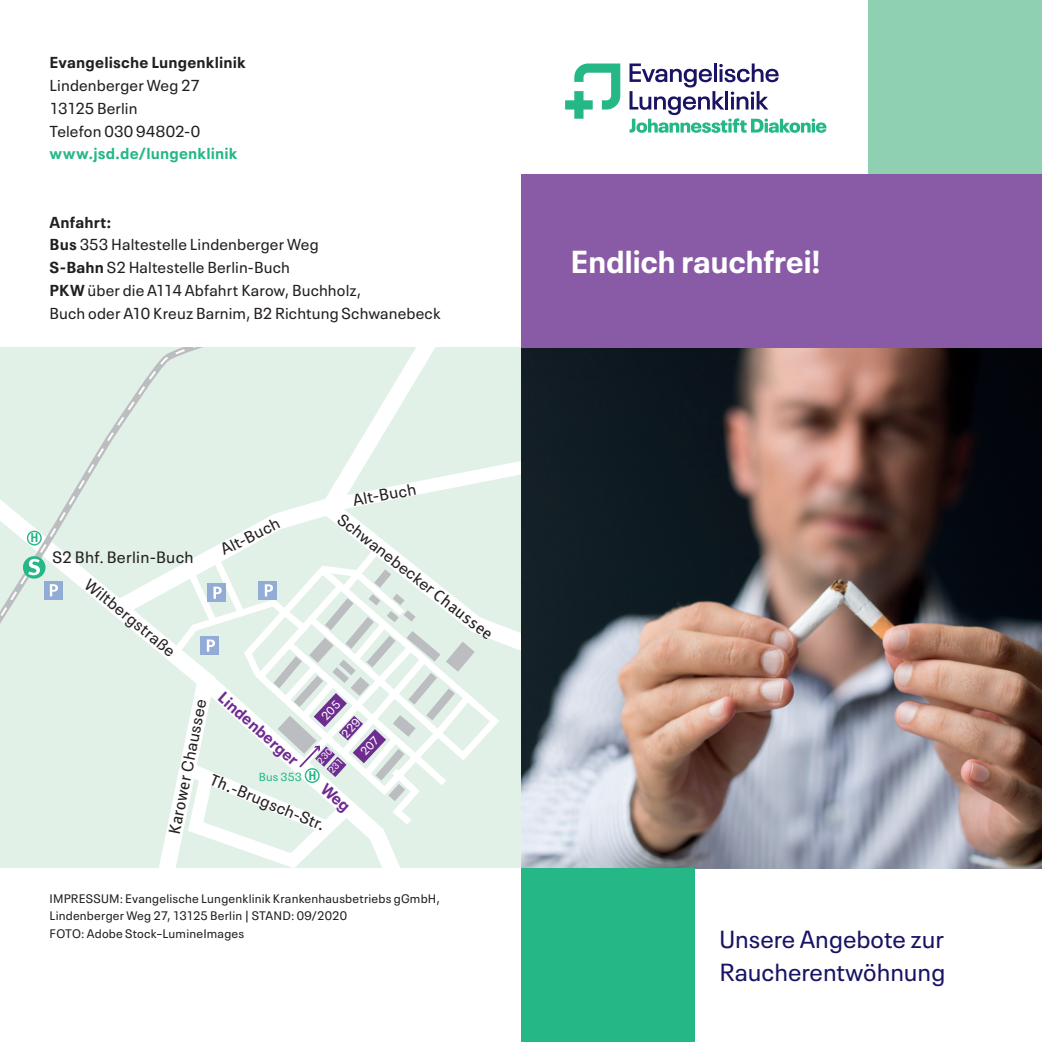
<style>
.page{position:relative;width:1042px;height:1042px;background:#fff}
.page>*{position:absolute;margin:0;border:0;box-sizing:border-box;transform-origin:0 0}
.titel_18_23_plak_reg{font:700 31.5px "Neue Plak Text";letter-spacing:-.015em;color:#fff}
.titel_14_19_plak_boo{font:24.5px/33.2px "Neue Plak Text";color:#191364}
.t1{font:16.28px "Neue Plak Text";letter-spacing:.015em;color:#231f20}
.t2{font:700 16.28px "Neue Plak Text";color:#6e2c91}
.fließ_plak_black{font:15.75px/22.8px "Neue Plak Text";letter-spacing:.005em;color:#231f20}
.fließ_plak_black-2{font:700 15.75px/22.8px "Neue Plak Text";letter-spacing:.01em;color:#26b787}
.t3{font:700 12.78px "Meta Pro";color:#26b787}
.Impressum{font:12.25px/17.5px "Neue Plak Text";letter-spacing:.015em;color:#231f20}
.t4{font:11.55px "Neue Plak Text";letter-spacing:.02em;color:#26b787}
.t5{font:9.28px/14.9px "Neue Plak Text";color:#fff}
.s1{font-weight:700}
.s2{font-weight:400;color:#231f20}
.s3{font-family:"Meta Pro"}
</style>
<div class="page">
<img style="left:521px;top:347px;width:521px;height:521px">
<div style="left:521px;top:174px;width:521px;height:173px;background:#895ba6"></div>
<div style="left:521px;top:868px;width:173px;height:174px;background:#26b787"></div>
<svg style="left:565px;top:63px;width:55px;height:56px"></svg>
<svg style="left:629px;top:63px;width:197px;height:70px"></svg>
<div style="left:868px;top:0;width:174px;height:174px;background:#8fd0b3"></div>
<div style="left:0;top:347px;width:521px;height:521px;background:#e1f1e8"></div>
<svg style="left:171px;top:433px;width:350px;height:435px"></svg>
<svg style="left:259px;top:581px;width:6px;height:18px"></svg>
<svg style="left:0;top:347px;width:228px;height:446px"></svg>
<svg style="left:0;top:347px;width:222px;height:439px;background:#e2f0e9"></svg>
<svg style="left:23px;top:556px;width:23px;height:23px"></svg>
<svg style="left:28px;top:559px;width:12px;height:16px"></svg>
<svg style="left:27px;top:531px;width:14px;height:14px"></svg>
<div style="left:27px;top:530px;width:15px;height:16px;border:1px solid #26b787;border-radius:50%"></div>
<svg style="left:265px;top:569px;width:210px;height:246px"></svg>
<p class="fließ_plak_black" style="left:50px;top:50px;width:197px"><span class="s1">Evangelische Lungenklinik<br></span>Lindenberger Weg 27<br>13125 Berlin</p>
<p class="fließ_plak_black-2" style="left:50px;top:118px;width:189px"><span class="s2">Telefon 030 94802-0 </span>www.jsd.de/lungenklinik</p>
<p class="fließ_plak_black" style="left:50px;top:209px;width:392px"><span class="s1">Anfahrt:<br>Bus</span> 353 Haltestelle Lindenberger Weg<br><span class="s1">S-Bahn</span> S2 Haltestelle Berlin-Buch<br><span class="s1">PKW</span> über die A114 Abfahrt Karow, Buchholz,<br>Buch oder A10 Kreuz Barnim, B2 Richtung Schwanebeck</p>
<p class="t3" style="left:30px;top:530px;width:10px">H</p>
<p class="t1" style="left:52px;top:544px;width:143px">S2 Bhf. Berlin-Buch</p>
<p class="t1" style="left:95px;top:572px;width:113px;rotate:39deg">Wiltbergstraße</p>
<p class="t1" style="left:216px;top:539px;width:66px;rotate:-27deg">Alt-Buch</p>
<p class="t1" style="left:350px;top:488px;width:66px;rotate:-11deg">Alt-Buch</p>
<p class="t1" style="left:347px;top:507px;width:194px;rotate:38deg">Schwanebecker <span class="s3">Chaussee</span></p>
<p class="t2" style="left:230px;top:685px;width:103px;rotate:42deg">Lindenberger</p>
<p class="t1" style="left:216px;top:766px;width:125px;rotate:23deg"><span class="s3">Th.</span>-Brugsch-Str<span class="s3">.</span></p>
<p class="t1" style="left:162px;top:831px;width:139px;rotate:-79deg"><span class="s3">Karower</span> Chaussee</p>
<p class="t5" style="left:313px;top:756px;width:19px;rotate:-46deg">230<br>231</p>
<p class="t3" style="left:308px;top:767px;width:10px">H</p>
<p class="t4" style="left:259px;top:767px;width:45px">Bus 353</p>
<p class="Impressum" style="left:50px;top:888px;width:392px">IMPRESSUM: Evangelische Lungenklinik Krankenhausbetriebs gGmbH,<br>Lindenberger Weg 27, 13125 Berlin | STAND: 09/2020</p>
<p class="Impressum" style="left:50px;top:923px;width:196px">FOTO: Adobe Stock–LumineImages</p>
<p class="titel_18_23_plak_reg" style="left:570px;top:236px;width:252px">Endlich rauchfrei!</p>
<p class="titel_14_19_plak_boo" style="left:719px;top:920px;width:227px">Unsere Angebote zur<br>Raucherentwöhnung</p>
</div>
